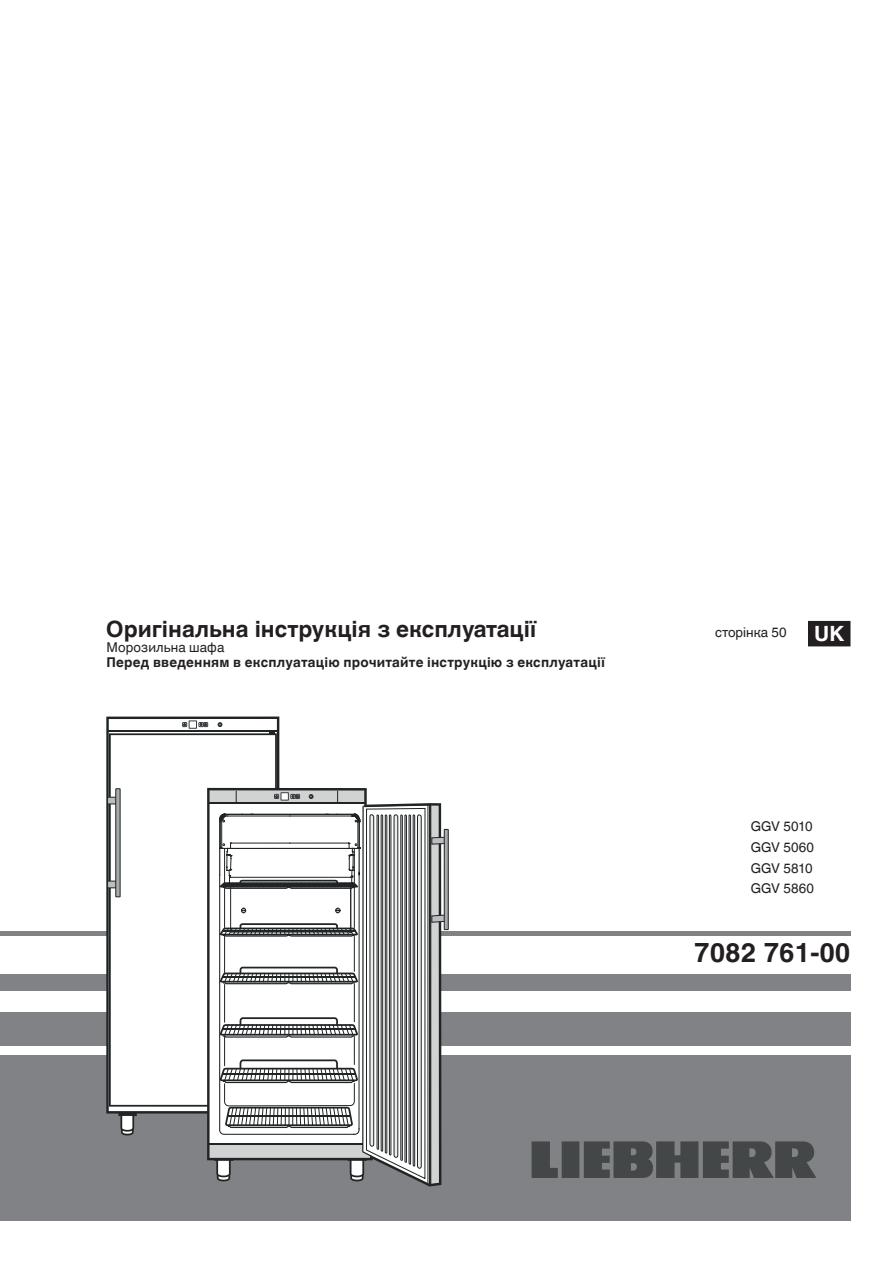
<style>
.page{position:relative;width:893px;height:1263px;background:#fff}
.page>*{position:absolute;margin:0;border:0;box-sizing:border-box;transform-origin:0 0}
.t1{font:700 27px "Helvetica Linotype";color:#231f20}
.t2{font:700 22.5px "Helvetica Linotype";color:#231f20}
.t3{font:700 21px "Helvetica Linotype";color:#fff}
.t4{font:700 13.5px "Helvetica Linotype";letter-spacing:.015em;color:#231f20}
.t5{font:13.5px/20.5px "Helvetica Linotype";letter-spacing:.005em;color:#231f20;text-align:justify}
</style>
<div class="page">
<div style="left:0;top:1054px;width:850px;height:166px;background:#808285"></div>
<div style="left:0;top:1012px;width:850px;height:34px;background:#808285"></div>
<div style="left:0;top:974px;width:850px;height:17px;background:#808285"></div>
<hr style="left:0;top:931px;width:850px;height:4px;background:#808285">
<svg style="left:532px;top:1141px;width:284px;height:37px"></svg>
<svg style="left:106px;top:716px;width:173px;height:397px"></svg>
<svg style="left:109px;top:733px;width:168px;height:373px"></svg>
<svg style="left:118px;top:1112px;width:19px;height:23px"></svg>
<hr style="left:107px;top:730px;width:171px;height:2px;background:#202425">
<svg style="left:218px;top:722px;width:4px;height:5px"></svg>
<div style="left:108px;top:881px;width:10px;height:7px;background:#babebe"></div>
<div style="left:107px;top:881px;width:11px;height:7px;border:1px solid #202425"></div>
<div style="left:108px;top:797px;width:10px;height:7px;background:#babebe"></div>
<div style="left:107px;top:797px;width:11px;height:7px;border:1px solid #202425"></div>
<svg style="left:115px;top:788px;width:6px;height:110px"></svg>
<svg style="left:182px;top:720px;width:26px;height:9px"></svg>
<svg style="left:208px;top:791px;width:241px;height:394px"></svg>
<div style="left:809px;top:622px;width:41px;height:24px;background:#231f20"></div>
<div style="left:808px;top:621px;width:42px;height:25px;border:2px solid #231f20"></div>
<h2 class="t2" style="left:106px;top:616px;width:432px">Оригінальна інструкція з експлуатації</h2>
<p class="t5" style="left:715px;top:622px;width:73px">сторінка 50</p>
<h3 class="t3" style="left:814px;top:622px;width:32px">UK</h3>
<p class="t5" style="left:106px;top:637px;width:120px">Морозильна шафа</p>
<p class="t4" style="left:106px;top:655px;width:500px">Перед введенням в експлуатацію прочитайте інструкцію з експлуатації</p>
<p class="t5" style="left:751px;top:816px;width:65px">GGV 5010<br>GGV 5060<br>GGV 5810<br>GGV 5860</p>
<h1 class="t1" style="left:694px;top:936px;width:158px">7082 761-00</h1>
</div>
